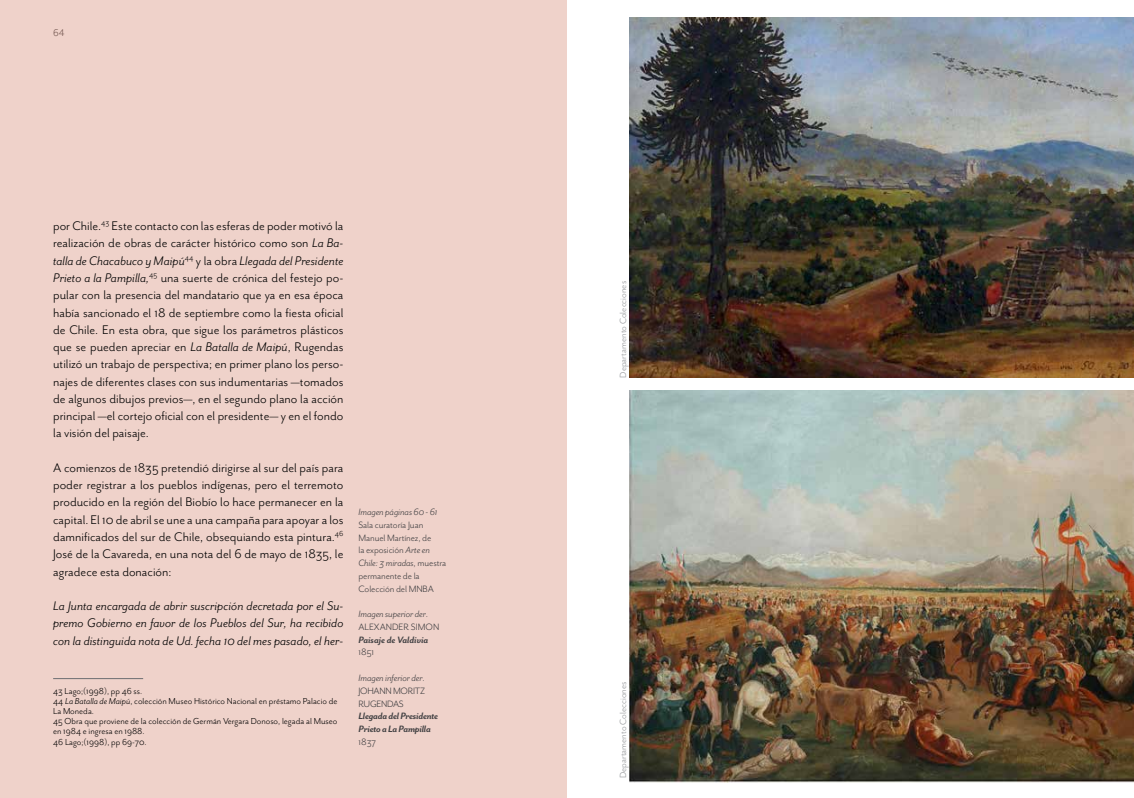
<style>
.page{position:relative;width:1134px;height:798px;background:#fff}
.page>*{position:absolute;margin:0;border:0;box-sizing:border-box;transform-origin:0 0}
.t1{font:14.38px/17.2px "Mr Eaves San OT";color:#000;text-align:justify}
.t2{font:italic 14.38px/17.2px "Mr Eaves San OT";color:#000;text-align:justify}
.t3{font:11.25px "Mr Eaves Mod OT";color:#58595b}
.t4{font:10.62px/12.8px "Mr Eaves San OT";letter-spacing:-.01em;color:#414042}
.t5{font:italic 10.62px "Mr Eaves San OT";letter-spacing:-.01em;color:#414042}
.t6{font:italic 700 10.62px/12.8px "Mr Eaves San OT";letter-spacing:-.025em;color:#414042}
.t7{font:10.25px "Mr Eaves San OT";color:#939598}
.t8{font:10px/10px "Mr Eaves San OT";color:#000}
.s1{font-style:italic}
</style>
<div class="page">
<div style="left:0;top:0;width:567px;height:797px;background:#efd2ca"></div>
<hr style="left:53px;top:678px;width:90px;height:1px;background:#6d6e71">
<img style="left:630px;top:390px;width:504px;height:392px">
<img style="left:630px;top:17px;width:504px;height:360px">
<p class="t3" style="left:53px;top:27px;width:13px">64</p>
<p class="t1" style="left:53px;top:217px;width:292px">por Chile.<sup>43</sup> Este contacto con las esferas de poder motivó la realización de obras de carácter histórico como son <span class="s1">La Ba&shy;talla de Chacabuco y Maipú</span><sup>44</sup> y la obra <span class="s1">Llegada del Presidente Prieto a la Pampilla,</span><sup>45</sup> una suerte de crónica del festejo po&shy;pular con la presencia del mandatario que ya en esa época había sancionado el 18 de septiembre como la fiesta oficial de Chile. En esta obra, que sigue los parámetros plásticos que se pueden apreciar en <span class="s1">La Batalla de Maipú</span>, Rugendas utilizó un trabajo de perspectiva; en primer plano los perso&shy;najes de diferentes clases con sus indumentarias —tomados de algunos dibujos previos—, en el segundo plano la acción principal —el cortejo oficial con el presidente— y en el fondo la visión del paisaje.</p>
<p class="t1" style="left:53px;top:459px;width:292px">A comienzos de 1835 pretendió dirigirse al sur del país para poder registrar a los pueblos indígenas, pero el terremoto producido en la región del Biobío lo hace permanecer en la capital. El 10 de abril se une a una campaña para apoyar a los damnificados del sur de Chile, obsequiando esta pintura.<sup>46<br></sup>José de la Cavareda, en una nota del 6 de mayo de 1835, le agradece esta donación:</p>
<p class="t2" style="left:53px;top:597px;width:292px">La Junta encargada de abrir suscripción decretada por el Su&shy;premo Gobierno en favor de los Pueblos del Sur, ha recibido con la distinguida nota de Ud. fecha 10 del mes pasado, el her-</p>
<p class="t8" style="left:53px;top:685px;width:286px">43 Lago;(1998), pp 46 ss.<br>44 <span class="s1">La Batalla de Maipú</span>, colección Museo Histórico Nacional en préstamo Palacio de La Moneda.<br>45 Obra que proviene de la colección de Germán Vergara Donoso, legada al Museo en 1984 e ingresa en 1988.</p>
<p class="t8" style="left:53px;top:736px;width:95px">46 Lago;(1998), pp 69-70.</p>
<p class="t5" style="left:358px;top:506px;width:81px">Imagen páginas 60 - 61</p>
<p class="t4" style="left:358px;top:518px;width:89px">Sala curatoría Juan<br>Manuel Martínez, de<br>la exposición <span class="s1">Arte en<br>Chile: 3 miradas</span>, muestra permanente de la<br>Colección del MNBA</p>
<p class="t5" style="left:358px;top:608px;width:71px">Imagen superior der.</p>
<p class="t4" style="left:358px;top:620px;width:82px">ALEXANDER SIMON</p>
<p class="t6" style="left:358px;top:633px;width:71px">Paisaje de Valdivia</p>
<p class="t4" style="left:358px;top:645px;width:17px">1851</p>
<p class="t5" style="left:358px;top:671px;width:68px">Imagen inferior der.</p>
<p class="t4" style="left:358px;top:684px;width:68px">JOHANN MORITZ<br>RUGENDAS</p>
<p class="t6" style="left:358px;top:709px;width:81px">Llegada del Presidente<br>Prieto a La Pampilla</p>
<p class="t4" style="left:358px;top:735px;width:19px">1837</p>
<p class="t7" style="left:618px;top:377px;width:98px;rotate:-90deg">Departamento Colecciones</p>
<p class="t7" style="left:618px;top:778px;width:98px;rotate:-90deg">Departamento Colecciones</p>
</div>
